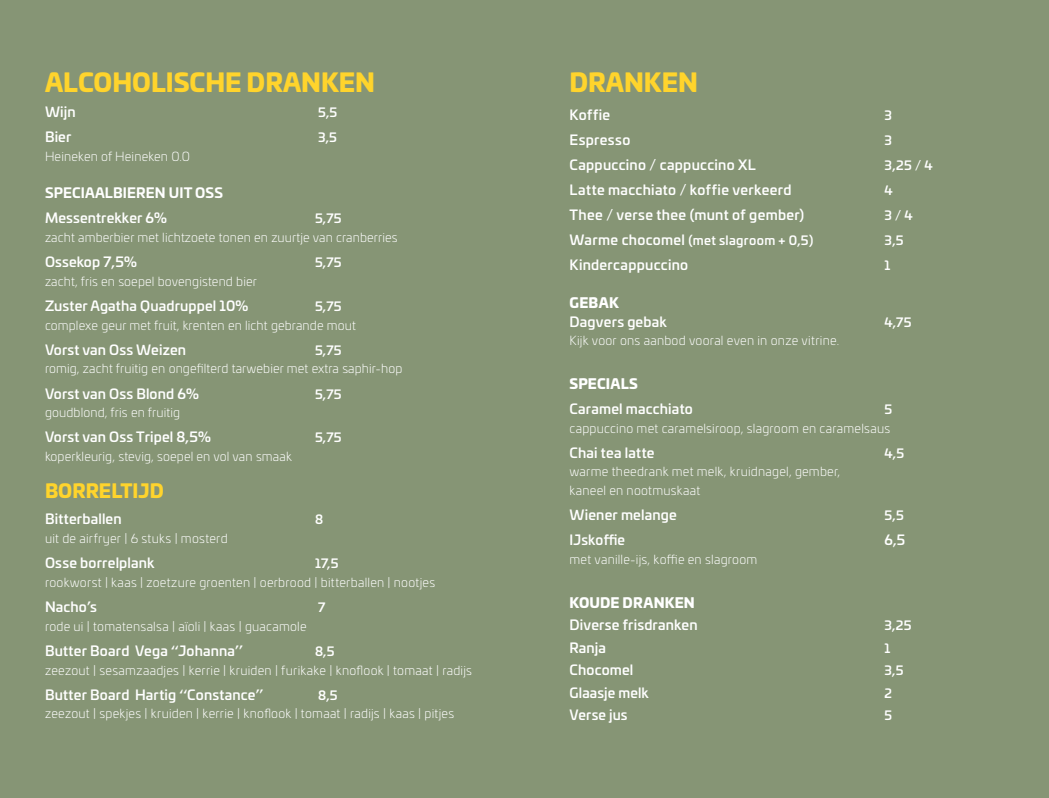
<style>
.page{position:relative;width:1049px;height:798px;background:#fff}
.page>*{position:absolute;margin:0;border:0;box-sizing:border-box;transform-origin:0 0}
.t1{font:900 25px "Univia Pro";color:#ffd42c}
.t2{font:900 18.75px "Univia Pro";color:#ffd42c}
.t3{font:500 13.75px "Univia Pro";letter-spacing:.01em;color:#fff}
.t4{font:900 13.75px "Univia Pro";letter-spacing:.01em;color:#fff}
.t5{font:700 13.75px "Univia Pro";letter-spacing:.01em;color:#fff}
.t6{font:300 12.5px/18.8px "Univia Pro";letter-spacing:.015em;color:#fff}
.t7{font:500 12.5px "Univia Pro";letter-spacing:.025em;color:#fff}
.s1{font-weight:500}
.s2{font-size:13.75px}
</style>
<div class="page">
<div style="left:0;top:0;width:1049px;height:797px;background:#869575"></div>
<p class="t1" style="left:45px;top:61px;width:332px">ALCOHOLISCHE DRANKEN</p>
<p class="t3" style="left:45px;top:101px;width:32px">Wijn</p>
<p class="t7" style="left:318px;top:103px;width:21px">5,5</p>
<p class="t3" style="left:45px;top:126px;width:28px">Bier</p>
<p class="t7" style="left:318px;top:128px;width:20px">3,5</p>
<p class="t6" style="left:45px;top:146px;width:147px">Heineken of Heineken 0.0</p>
<p class="t5" style="left:45px;top:182px;width:179px">SPECIAALBIEREN UIT OSS</p>
<p class="t3" style="left:45px;top:207px;width:123px">Messentrekker 6%</p>
<p class="t7" style="left:315px;top:209px;width:28px">5,75</p>
<p class="t6" style="left:45px;top:227px;width:354px">zacht amberbier met lichtzoete tonen en zuurtje van cranberries</p>
<p class="t3" style="left:45px;top:251px;width:93px">Ossekop 7,5%</p>
<p class="t7" style="left:315px;top:253px;width:28px">5,75</p>
<p class="t6" style="left:45px;top:271px;width:213px">zacht, fris en soepel bovengistend bier</p>
<p class="t3" style="left:45px;top:295px;width:205px">Zuster Agatha Quadruppel 10%</p>
<p class="t7" style="left:315px;top:296px;width:28px">5,75</p>
<p class="t6" style="left:45px;top:315px;width:312px">complexe geur met fruit, krenten en licht gebrande mout</p>
<p class="t3" style="left:45px;top:339px;width:143px">Vorst van Oss Weizen</p>
<p class="t7" style="left:315px;top:340px;width:28px">5,75</p>
<p class="t6" style="left:45px;top:359px;width:359px">romig, zacht fruitig en ongefilterd tarwebier met extra saphir-hop</p>
<p class="t3" style="left:45px;top:382px;width:155px">Vorst van Oss Blond 6%</p>
<p class="t7" style="left:315px;top:384px;width:28px">5,75</p>
<p class="t6" style="left:45px;top:402px;width:137px">goudblond, fris en fruitig</p>
<p class="t3" style="left:45px;top:426px;width:167px">Vorst van Oss Tripel 8,5%</p>
<p class="t7" style="left:315px;top:428px;width:28px">5,75</p>
<p class="t6" style="left:45px;top:446px;width:248px">koperkleurig, stevig, soepel en vol van smaak</p>
<p class="t2" style="left:45px;top:475px;width:120px">BORRELTIJD</p>
<p class="t3" style="left:45px;top:508px;width:78px">Bitterballen</p>
<p class="t7" style="left:315px;top:510px;width:10px">8</p>
<p class="t6" style="left:45px;top:528px;width:184px">uit de airfryer | 6 stuks | mosterd</p>
<p class="t3" style="left:45px;top:552px;width:111px">Osse borrelplank</p>
<p class="t7" style="left:315px;top:553px;width:25px">17,5</p>
<p class="t6" style="left:45px;top:572px;width:392px">rookworst | kaas | zoetzure groenten | oerbrood | bitterballen | nootjes</p>
<p class="t3" style="left:45px;top:596px;width:53px">Nacho’s</p>
<p class="t7" style="left:318px;top:597px;width:9px">7</p>
<p class="t6" style="left:45px;top:616px;width:263px">rode ui | tomatensalsa | aïoli | kaas | guacamole</p>
<p class="t3" style="left:45px;top:639px;width:199px">Butter Board Vega ‘‘Johanna’’</p>
<p class="t6" style="left:45px;top:641px;width:428px;text-indent:270px"><span class="s1">8,5<br></span>zeezout | sesamzaadjes | kerrie | kruiden | furikake | knoflook | tomaat | radijs</p>
<p class="t3" style="left:45px;top:683px;width:220px">Butter Board Hartig ‘‘Constance’’</p>
<p class="t6" style="left:45px;top:684px;width:411px;text-indent:273px"><span class="s1">8,5<br></span>zeezout | spekjes | kruiden | kerrie | knoflook | tomaat | radijs | kaas | pitjes</p>
<p class="t1" style="left:569px;top:61px;width:130px">DRANKEN</p>
<p class="t3" style="left:569px;top:104px;width:42px">Koffie</p>
<p class="t7" style="left:884px;top:106px;width:9px">3</p>
<p class="t3" style="left:569px;top:129px;width:62px">Espresso</p>
<p class="t7" style="left:884px;top:131px;width:9px">3</p>
<p class="t3" style="left:569px;top:154px;width:188px">Cappuccino / cappuccino XL</p>
<p class="t7" style="left:884px;top:156px;width:50px">3,25 / 4</p>
<p class="t3" style="left:569px;top:179px;width:224px">Latte macchiato / koffie verkeerd</p>
<p class="t7" style="left:884px;top:181px;width:10px">4</p>
<p class="t3" style="left:569px;top:204px;width:236px">Thee / verse thee (munt of gember)</p>
<p class="t7" style="left:884px;top:206px;width:30px">3 / 4</p>
<p class="t7" style="left:569px;top:231px;width:245px"><span class="s2">Warme chocomel</span> (met slagroom + 0,5)</p>
<p class="t7" style="left:884px;top:231px;width:21px">3,5</p>
<p class="t3" style="left:569px;top:254px;width:120px">Kindercappuccino</p>
<p class="t7" style="left:884px;top:256px;width:7px">1</p>
<p class="t4" style="left:569px;top:291px;width:51px">GEBAK</p>
<p class="t3" style="left:569px;top:311px;width:99px">Dagvers gebak</p>
<p class="t7" style="left:884px;top:312px;width:29px">4,75</p>
<p class="t6" style="left:569px;top:331px;width:271px">Kijk voor ons aanbod vooral even in onze vitrine.</p>
<p class="t4" style="left:569px;top:372px;width:70px">SPECIALS</p>
<p class="t3" style="left:569px;top:398px;width:125px">Caramel macchiato</p>
<p class="t7" style="left:884px;top:399px;width:9px">5</p>
<p class="t6" style="left:569px;top:418px;width:322px">cappuccino met caramelsiroop, slagroom en caramelsaus</p>
<p class="t3" style="left:569px;top:441px;width:87px">Chai tea latte</p>
<p class="t7" style="left:884px;top:443px;width:21px">4,5</p>
<p class="t6" style="left:569px;top:461px;width:272px">warme theedrank met melk, kruidnagel, gember, kaneel en nootmuskaat</p>
<p class="t3" style="left:569px;top:504px;width:109px">Wiener melange</p>
<p class="t7" style="left:884px;top:505px;width:21px">5,5</p>
<p class="t3" style="left:569px;top:529px;width:57px">IJskoffie</p>
<p class="t3" style="left:884px;top:529px;width:22px">6,5</p>
<p class="t6" style="left:569px;top:549px;width:189px">met vanille-ijs, koffie en slagroom</p>
<p class="t4" style="left:569px;top:591px;width:127px">KOUDE DRANKEN</p>
<p class="t3" style="left:569px;top:614px;width:130px">Diverse frisdranken</p>
<p class="t7" style="left:884px;top:615px;width:29px">3,25</p>
<p class="t3" style="left:569px;top:636px;width:38px">Ranja</p>
<p class="t7" style="left:884px;top:638px;width:7px">1</p>
<p class="t3" style="left:569px;top:659px;width:65px">Chocomel</p>
<p class="t7" style="left:884px;top:660px;width:20px">3,5</p>
<p class="t3" style="left:569px;top:681px;width:81px">Glaasje melk</p>
<p class="t7" style="left:884px;top:683px;width:9px">2</p>
<p class="t3" style="left:569px;top:704px;width:60px">Verse jus</p>
<p class="t7" style="left:884px;top:705px;width:9px">5</p>
</div>
